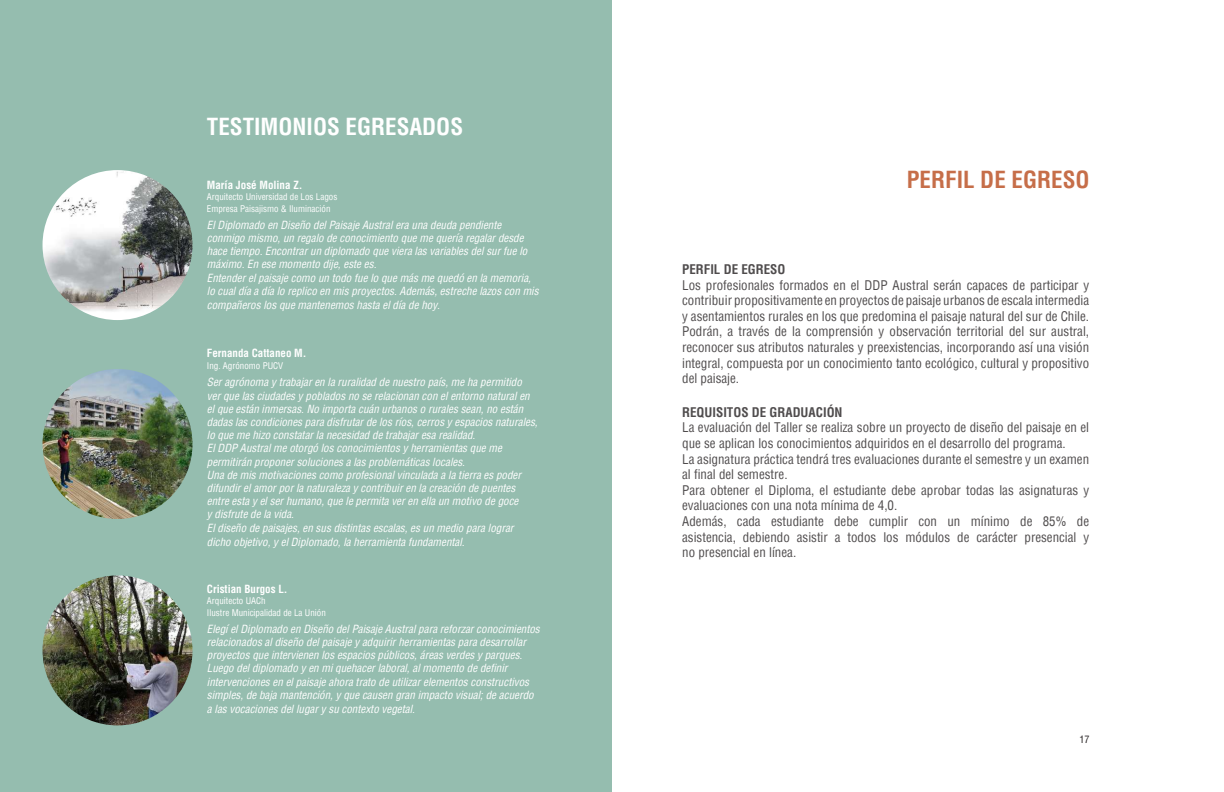
<style>
.page{position:relative;width:1224px;height:792px;background:#fff}
.page>*{position:absolute;margin:0;border:0;box-sizing:border-box;transform-origin:0 0}
.t1{font:700 condensed 23px "Helvetica";color:#fff}
.t2{font:700 condensed 23px "Helvetica";color:#c66e49}
.t3{font:condensed 13px/15.6px "Helvetica";color:#231f20;text-align:justify}
.t4{font:700 condensed 13px "Helvetica";color:#231f20}
.t5{font:italic condensed 11px/13.2px "Helvetica";color:#fff}
.t6{font:700 condensed 11px "Helvetica";color:#fff}
.t7{font:condensed 10px "Helvetica";color:#231f20}
.t8{font:condensed 9px/12px "Helvetica";color:#fff}
</style>
<div class="page">
<div style="left:0;top:0;width:612px;height:792px;background:#95bdaf"></div>
<img style="left:43px;top:170px;width:150px;height:150px;border-radius:75px">
<img style="left:43px;top:369px;width:150px;height:150px;border-radius:75px">
<img style="left:43px;top:575px;width:150px;height:150px;border-radius:75px">
<h1 class="t1" style="left:207px;top:112px;width:258px">TESTIMONIOS EGRESADOS</h1>
<p class="t6" style="left:207px;top:178px;width:97px">María José Molina Z.</p>
<p class="t8" style="left:207px;top:190px;width:132px">Arquitecto Universidad de Los Lagos<br>Empresa Paisajismo &amp; Iluminación</p>
<p class="t5" style="left:207px;top:218px;width:333px">El Diplomado en Diseño del Paisaje Austral era una deuda pendiente conmigo mismo, un regalo de conocimiento que me quería regalar desde hace tiempo. Encontrar un diplomado que viera las variables del sur fue lo máximo. En ese momento dije, este es.<br>Entender el paisaje como un todo fue lo que más me quedó en la memoria, lo cual día a día lo replico en mis proyectos. Además, estreche lazos con mis</p>
<p class="t5" style="left:207px;top:298px;width:235px">compañeros los que mantenemos hasta el día de hoy.</p>
<p class="t6" style="left:207px;top:347px;width:101px">Fernanda Cattaneo M.</p>
<p class="t8" style="left:207px;top:360px;width:78px">Ing. Agrónomo PUCV</p>
<p class="t5" style="left:207px;top:376px;width:332px">Ser agrónoma y trabajar en la ruralidad de nuestro país, me ha permitido ver que las ciudades y poblados no se relacionan con el entorno natural en el que están inmersas. No importa cuán urbanos o rurales sean, no están dadas las condiciones para disfrutar de los ríos, cerros y espacios naturales, lo que me hizo constatar la necesidad de trabajar esa realidad.<br>El DDP Austral me otorgó los conocimientos y herramientas que me permitirán proponer soluciones a las problemáticas locales.<br>Una de mis motivaciones como profesional vinculada a la tierra es poder difundir el amor por la naturaleza y contribuir en la creación de puentes entre esta y el ser humano, que le permita ver en ella un motivo de goce<br>y disfrute de la vida.<br>El diseño de paisajes, en sus distintas escalas, es un medio para lograr</p>
<p class="t5" style="left:207px;top:535px;width:259px">dicho objetivo, y el Diplomado, la herramienta fundamental.</p>
<p class="t6" style="left:207px;top:582px;width:82px">Cristian Burgos L.</p>
<p class="t8" style="left:207px;top:594px;width:120px">Arquitecto UACh<br>Ilustre Municipalidad de La Unión</p>
<p class="t5" style="left:207px;top:622px;width:334px">Elegí el Diplomado en Diseño del Paisaje Austral para reforzar conocimientos relacionados al diseño del paisaje y adquirir herramientas para desarrollar proyectos que intervienen los espacios públicos, áreas verdes y parques.<br>Luego del diplomado y en mi quehacer laboral, al momento de definir intervenciones en el paisaje ahora trato de utilizar elementos constructivos simples, de baja mantención, y que causen gran impacto visual; de acuerdo</p>
<p class="t5" style="left:207px;top:702px;width:209px">a las vocaciones del lugar y su contexto vegetal.</p>
<h1 class="t2" style="left:907px;top:166px;width:184px">PERFIL DE EGRESO</h1>
<p class="t4" style="left:682px;top:261px;width:105px">PERFIL DE EGRESO</p>
<p class="t3" style="left:682px;top:277px;width:409px">Los profesionales formados en el DDP Austral serán capaces de participar y contribuir propositivamente en proyectos de paisaje urbanos de escala intermedia y asentamientos rurales en los que predomina el paisaje natural del sur de Chile.<br>Podrán, a través de la comprensión y observación territorial del sur austral, reconocer sus atributos naturales y preexistencias, incorporando así una visión integral, compuesta por un conocimiento tanto ecológico, cultural y propositivo del paisaje.</p>
<p class="t4" style="left:682px;top:404px;width:162px">REQUISITOS DE GRADUACIÓN</p>
<p class="t3" style="left:682px;top:420px;width:409px;text-align:left">La evaluación del Taller se realiza sobre un proyecto de diseño del paisaje en el que se aplican los conocimientos adquiridos en el desarrollo del programa.<br>La asignatura práctica tendrá tres evaluaciones durante el semestre y un examen al final del semestre.<br>Para obtener el Diploma, el estudiante debe aprobar todas las asignaturas y evaluaciones con una nota mínima de 4,0.<br>Además, cada estudiante debe cumplir con un mínimo de 85% de asistencia, debiendo asistir a todos los módulos de carácter presencial y no presencial en línea.</p>
<p class="t7" style="left:1079px;top:733px;width:11px">17</p>
</div>
